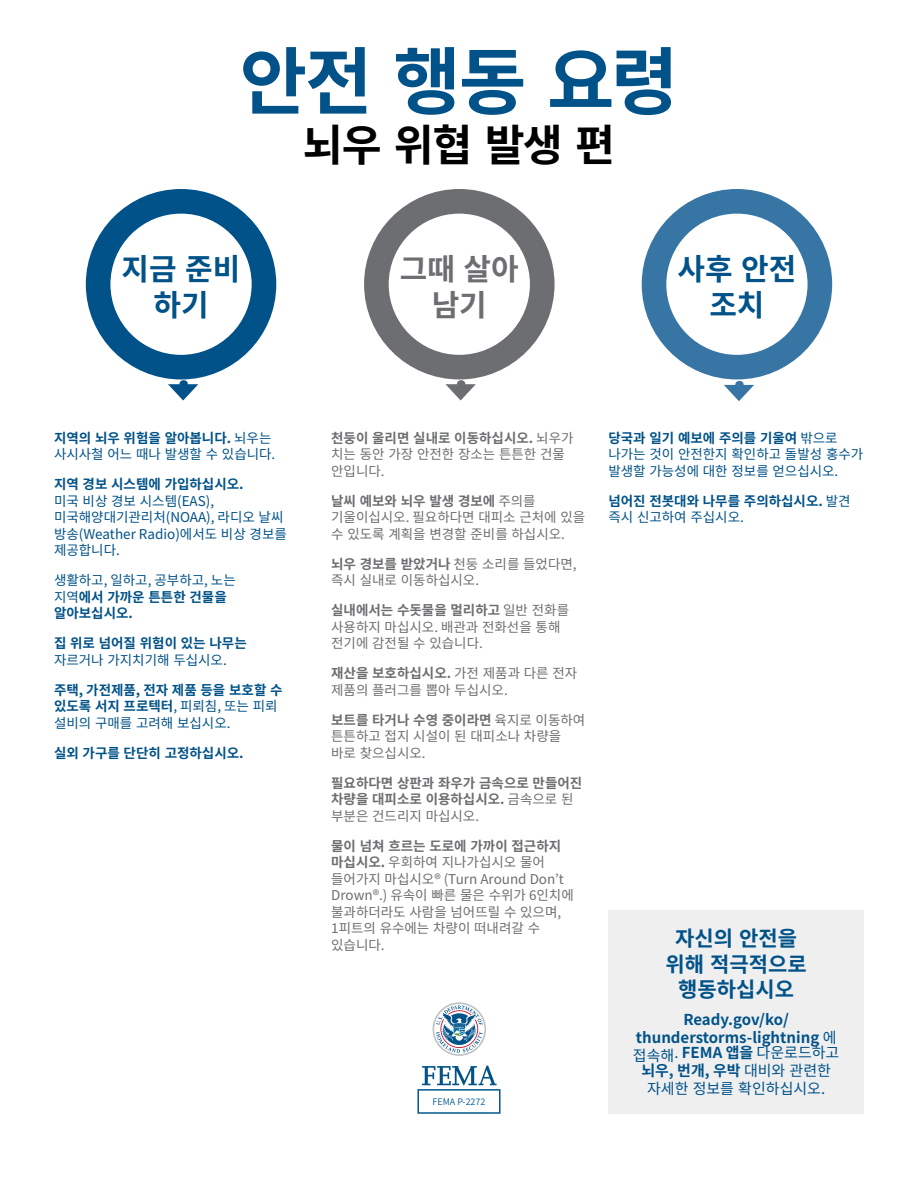
<style>
.page{position:relative;width:918px;height:1188px;background:#fff}
.page>*{position:absolute;margin:0;border:0;box-sizing:border-box;transform-origin:0 0}
.t1{font:700 73.5px "Source Han Sans KR";color:#005288}
.t2{font:700 43.5px "Source Han Sans KR";color:#000}
.t3{font:700 30px/36px "Source Han Sans KR";color:#005288;text-align:center}
.t4{font:700 30px/36px "Source Han Sans KR";color:#6d6e71;text-align:center}
.t5{font:700 21px/25.2px "Source Han Sans KR";color:#005288;text-align:center}
.t6{font:15px/18px "Source Han Sans KR";color:#005288;text-align:center}
.t7{font:700 15px/18px "Source Han Sans KR";color:#005288;text-align:center}
.BT_Gray{font:13.5px/16.5px "Source Han Sans KR";color:#6d6e71}
.BT_Blue{font:13.5px/16.5px "Source Han Sans KR";color:#005288}
.BT_Blue-2{font:700 13.5px/16.5px "Source Han Sans KR";color:#005288}
.BT_Gray-2{font:700 13.5px/16.5px "Source Han Sans KR";color:#6d6e71}
.t8{font:9px "Source Han Sans KR";color:#00578e}
.s1{font-weight:700}
.s2{font-weight:400}
</style>
<div class="page">
<div style="left:86px;top:189px;width:190px;height:190px;background:#005288;border-radius:50%"></div>
<div style="left:110px;top:214px;width:142px;height:141px;background:#fff;border-radius:50%"></div>
<svg style="left:168px;top:380px;width:30px;height:21px"></svg>
<div style="left:364px;top:189px;width:191px;height:190px;background:#6d6e71;border-radius:50%"></div>
<div style="left:389px;top:214px;width:141px;height:141px;background:#fff;border-radius:50%"></div>
<svg style="left:445px;top:380px;width:31px;height:21px"></svg>
<svg style="left:724px;top:381px;width:30px;height:20px"></svg>
<div style="left:642px;top:189px;width:190px;height:190px;background:#3775a5;border-radius:50%"></div>
<div style="left:666px;top:214px;width:142px;height:141px;background:#fff;border-radius:50%"></div>
<div style="left:608px;top:911px;width:256px;height:203px;background:#efeff0"></div>
<svg style="left:422px;top:1066px;width:75px;height:19px"></svg>
<svg style="left:433px;top:1002px;width:53px;height:54px"></svg>
<div style="left:417px;top:1089px;width:84px;height:25px;background:#fff;border:2px solid #00578e"></div>
<p class="t1" style="left:240px;top:40px;width:440px">안전 행동 요령</p>
<p class="t2" style="left:303px;top:120px;width:314px">뇌우 위협 발생 편</p>
<p class="t3" style="left:122px;top:252px;width:120px">지금 준비 하기</p>
<p class="BT_Blue" style="left:54px;top:430px;width:223px"><span class="s1">지역의 뇌우 위험을 알아봅니다.</span> 뇌우는 사시사철 어느 때나 발생할 수 있습니다.</p>
<p class="BT_Blue" style="left:54px;top:476px;width:234px"><span class="s1">지역 경보 시스템에 가입하십시오.<br></span>미국 비상 경보 시스템(EAS), 미국해양대기관리처(NOAA), 라디오 날씨 방송(Weather Radio)에서도 비상 경보를 제공합니다.</p>
<p class="BT_Blue" style="left:54px;top:572px;width:183px">생활하고, 일하고, 공부하고, 노는 지역<span class="s1">에서 가까운 튼튼한 건물을 알아보십시오.</span></p>
<p class="BT_Blue-2" style="left:54px;top:635px;width:194px">집 위로 넘어질 위험이 있는 나무는 <span class="s2">자르거나 가지치기해 두십시오.</span></p>
<p class="BT_Blue-2" style="left:54px;top:682px;width:230px">주택, 가전제품, 전자 제품 등을 보호할 수 있도록 서지 프로텍터<span class="s2">, 피뢰침, 또는 피뢰 설비의 구매를 고려해 보십시오.</span></p>
<p class="BT_Blue-2" style="left:54px;top:745px;width:191px">실외 가구를 단단히 고정하십시오.</p>
<p class="t4" style="left:400px;top:252px;width:120px">그때 살아 남기</p>
<p class="t3" style="left:678px;top:252px;width:120px">사후 안전 조치</p>
<p class="BT_Gray" style="left:331px;top:430px;width:244px"><span class="s1">천둥이 울리면 실내로 이동하십시오.</span> 뇌우가 치는 동안 가장 안전한 장소는 튼튼한 건물 안입니다.</p>
<p class="BT_Gray" style="left:331px;top:493px;width:256px"><span class="s1">날씨 예보와 뇌우 발생 경보에</span> 주의를 기울이십시오. 필요하다면 대피소 근처에 있을 수 있도록 계획을 변경할 준비를 하십시오.</p>
<p class="BT_Gray" style="left:331px;top:556px;width:247px"><span class="s1">뇌우 경보를 받았거나</span> 천둥 소리를 들었다면, 즉시 실내로 이동하십시오.</p>
<p class="BT_Gray" style="left:331px;top:602px;width:239px"><span class="s1">실내에서는 수돗물을 멀리하고</span> 일반 전화를 사용하지 마십시오. 배관과 전화선을 통해 전기에 감전될 수 있습니다.</p>
<p class="BT_Gray" style="left:331px;top:665px;width:248px"><span class="s1">재산을 보호하십시오.</span> 가전 제품과 다른 전자 제품의 플러그를 뽑아 두십시오.</p>
<p class="BT_Gray" style="left:331px;top:712px;width:256px"><span class="s1">보트를 타거나 수영 중이라면</span> 육지로 이동하여 튼튼하고 접지 시설이 된 대피소나 차량을 바로 찾으십시오.</p>
<p class="BT_Gray-2" style="left:331px;top:775px;width:253px">필요하다면 상판과 좌우가 금속으로 만들어진 차량을 대피소로 이용하십시오. <span class="s2">금속으로 된 부분은 건드리지 마십시오.</span></p>
<p class="BT_Gray" style="left:331px;top:838px;width:244px"><span class="s1">물이 넘쳐 흐르는 도로에 가까이 접근하지 마십시오.</span> 우회하여 지나가십시오 물어 들어가지 마십시오® (Turn Around Don’t<br>Drown®.) 유속이 빠른 물은 수위가 6인치에 불과하더라도 사람을 넘어뜨릴 수 있으며,<br>1피트의 유수에는 차량이 떠내려갈 수 있습니다.</p>
<p class="t8" style="left:433px;top:1097px;width:54px">FEMA P-2272</p>
<p class="BT_Blue" style="left:608px;top:430px;width:256px"><span class="s1">당국과 일기 예보에 주의를 기울여</span> 밖으로 나가는 것이 안전한지 확인하고 돌발성 홍수가 발생할 가능성에 대한 정보를 얻으십시오.</p>
<p class="BT_Blue-2" style="left:608px;top:493px;width:244px">넘어진 전봇대와 나무를 주의하십시오. <span class="s2">발견 즉시 신고하여 주십시오.</span></p>
<p class="t5" style="left:666px;top:927px;width:143px">자신의 안전을 위해 적극적으로 행동하십시오</p>
<p class="t7" style="left:636px;top:1010px;width:202px">Ready.gov/ko/ thunderstorms-lightning <span class="s2">에</span></p>
<p class="t6" style="left:633px;top:1043px;width:208px">접속해. <span class="s1">FEMA 앱을</span> 다운로드하고 <span class="s1">뇌우, 번개, 우박</span> 대비와 관련한 자세한 정보를 확인하십시오.</p>
</div>
